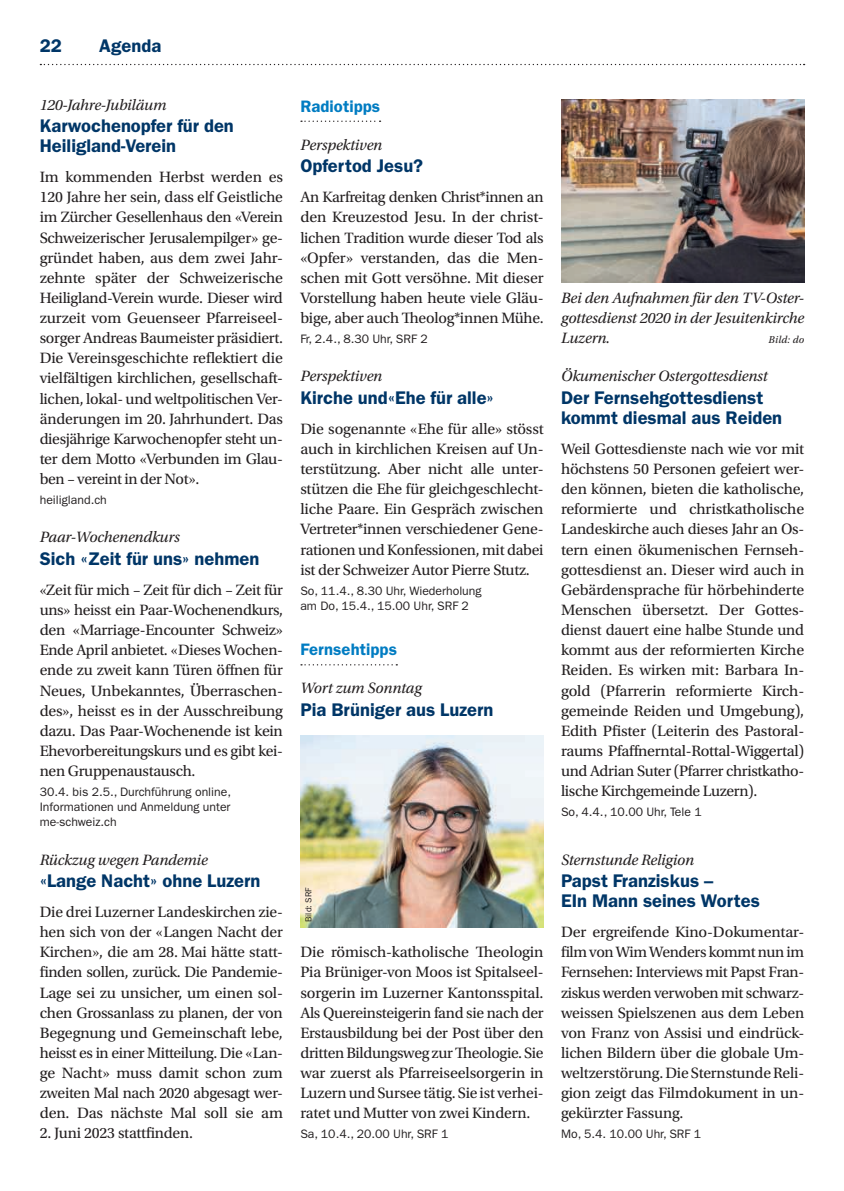
<style>
.page{position:relative;width:844px;height:1191px;background:#fff}
.page>*{position:absolute;margin:0;border:0;box-sizing:border-box;transform-origin:0 0}
.t1{font:600 18.38px/20.1px "ITC Franklin Gothic Std";color:#003667}
.t2{font:600 16.62px "ITC Franklin Gothic Std";letter-spacing:.005em;color:#007cc2}
.t3{font:15.75px/20.1px "Utopia Std";letter-spacing:-.015em;color:#231f20;text-align:justify}
.t4{font:italic 15.75px/20.1px "Utopia Std";letter-spacing:-.01em;color:#231f20;text-align:justify}
.t5{font:12.25px/15px "ITC Franklin Gothic Std";color:#231f20}
.t6{font:italic 10.5px "Utopia Std";letter-spacing:.02em;color:#231f20}
.t7{font:8.75px "ITC Franklin Gothic Std";color:#231f20}
</style>
<div class="page">
<svg style="left:40px;top:64px;width:764px;height:1px"></svg>
<svg style="left:301px;top:121px;width:79px;height:1px"></svg>
<svg style="left:301px;top:664px;width:96px;height:1px"></svg>
<img style="left:561px;top:99px;width:243px;height:184px">
<img style="left:300px;top:735px;width:243px;height:192px">
<p class="t1" style="left:40px;top:36px;width:24px">22</p>
<p class="t1" style="left:99px;top:36px;width:64px">Agenda</p>
<p class="t4" style="left:40px;top:95px;width:128px">120-Jahre-Jubiläum</p>
<p class="t1" style="left:40px;top:115px;width:196px">Karwochenopfer für den<br>Heiligland-Verein</p>
<p class="t3" style="left:40px;top:167px;width:245px">Im kommenden Herbst werden es 120 Jahre her sein, dass elf Geistliche im Zürcher Gesellenhaus den «Verein Schweizerischer Jerusalempilger» ge&shy;gründet haben, aus dem zwei Jahr&shy;zehnte später der Schweizerische Heiligland-Verein wurde. Dieser wird zurzeit vom Geuenseer Pfarreiseel&shy;sorger Andreas Baumeister präsidiert.<br>Die Vereinsgeschichte reflektiert die vielfältigen kirchlichen, gesellschaft&shy;lichen, lokal- und weltpolitischen Ver&shy;änderungen im 20. Jahrhundert. Das diesjährige Karwochenopfer steht un&shy;ter dem Motto «Verbunden im Glau&shy;ben – vereint in der Not».</p>
<p class="t5" style="left:40px;top:492px;width:69px">heiligland.ch</p>
<p class="t4" style="left:40px;top:527px;width:142px">Paar-Wochenendkurs</p>
<p class="t1" style="left:40px;top:548px;width:221px">Sich «Zeit für uns» nehmen</p>
<p class="t3" style="left:40px;top:580px;width:245px">«Zeit für mich – Zeit für dich – Zeit für uns» heisst ein Paar-Wochenendkurs, den «Marriage-Encounter Schweiz» Ende April anbietet. «Dieses Wochen&shy;ende zu zweit kann Türen öffnen für Neues, Unbekanntes, Überraschen&shy;des», heisst es in der Ausschreibung dazu. Das Paar-Wochenende ist kein Ehevorbereitungskurs und es gibt kei&shy;nen Gruppenaustausch.</p>
<p class="t5" style="left:40px;top:784px;width:193px;text-align:justify">30.4. bis 2.5., Durchführung online, Informationen und Anmeldung unter me-schweiz.ch</p>
<p class="t4" style="left:40px;top:849px;width:169px">Rückzug wegen Pandemie</p>
<p class="t1" style="left:40px;top:870px;width:222px">«Lange Nacht» ohne Luzern</p>
<p class="t3" style="left:40px;top:902px;width:245px">Die drei Luzerner Landeskirchen zie&shy;hen sich von der «Langen Nacht der Kirchen», die am 28. Mai hätte statt&shy;finden sollen, zurück. Die Pandemie-Lage sei zu unsicher, um einen sol&shy;chen Grossanlass zu planen, der von Begegnung und Gemeinschaft lebe, heisst es in einer Mitteilung. Die «Lan&shy;ge Nacht» muss damit schon zum zweiten Mal nach 2020 abgesagt wer&shy;den. Das nächste Mal soll sie am</p>
<p class="t3" style="left:40px;top:1123px;width:155px">2. Juni 2023 stattfinden.</p>
<p class="t2" style="left:300px;top:96px;width:81px">Radiotipps</p>
<p class="t4" style="left:300px;top:135px;width:83px">Perspektiven</p>
<p class="t1" style="left:300px;top:156px;width:124px">Opfertod Jesu?</p>
<p class="t3" style="left:300px;top:187px;width:245px">An Karfreitag denken Christ*innen an den Kreuzestod Jesu. In der christ&shy;lichen Tradition wurde dieser Tod als «Opfer» verstanden, das die Men&shy;schen mit Gott versöhne. Mit dieser Vorstellung haben heute viele Gläu&shy;bige, aber auch Theolog*innen Mühe.</p>
<p class="t5" style="left:300px;top:331px;width:129px">Fr, 2.4., 8.30 Uhr, SRF 2</p>
<p class="t4" style="left:300px;top:366px;width:83px">Perspektiven</p>
<p class="t1" style="left:300px;top:387px;width:195px">Kirche und«Ehe für alle»</p>
<p class="t3" style="left:300px;top:419px;width:245px">Die sogenannte «Ehe für alle» stösst auch in kirchlichen Kreisen auf Un&shy;terstützung. Aber nicht alle unter&shy;stützen die Ehe für gleichgeschlecht&shy;liche Paare. Ein Gespräch zwischen Vertreter*innen verschiedener Gene&shy;rationen und Konfessionen, mit dabei ist der Schweizer Autor Pierre Stutz.</p>
<p class="t5" style="left:300px;top:583px;width:183px">So, 11.4., 8.30 Uhr, Wiederholung am Do, 15.4., 15.00 Uhr, SRF 2</p>
<p class="t2" style="left:300px;top:639px;width:98px">Fernsehtipps</p>
<p class="t4" style="left:300px;top:678px;width:123px">Wort zum Sonntag</p>
<p class="t1" style="left:300px;top:699px;width:195px">Pia Brüniger aus Luzern</p>
<p class="t7" style="left:303px;top:922px;width:36px;rotate:-90deg">Bild: SRF</p>
<p class="t3" style="left:300px;top:942px;width:245px">Die römisch-katholische Theologin Pia Brüniger-von Moos ist Spitalseel&shy;sorgerin im Luzerner Kantonsspital.<br>Als Quereinsteigerin fand sie nach der Erstausbildung bei der Post über den dritten Bildungsweg zur Theologie. Sie war zuerst als Pfarreiseelsorgerin in Luzern und Sursee tätig. Sie ist verhei&shy;ratet und Mutter von zwei Kindern.</p>
<p class="t5" style="left:300px;top:1126px;width:149px">Sa, 10.4., 20.00 Uhr, SRF 1</p>
<p class="t4" style="left:561px;top:288px;width:245px">Bei den Aufnahmen für den TV-Oster&shy;gottesdienst 2020 in der Jesuitenkirche Luzern.</p>
<p class="t6" style="left:768px;top:334px;width:37px">Bild: do</p>
<p class="t4" style="left:561px;top:366px;width:208px">Ökumenischer Ostergottesdienst</p>
<p class="t1" style="left:561px;top:387px;width:223px">Der Fernsehgottesdienst kommt diesmal aus Reiden</p>
<p class="t3" style="left:561px;top:439px;width:245px">Weil Gottesdienste nach wie vor mit höchstens 50 Personen gefeiert wer&shy;den können, bieten die katholische, reformierte und christkatholische Landeskirche auch dieses Jahr an Os&shy;tern einen ökumenischen Fernseh&shy;gottesdienst an. Dieser wird auch in Gebärdensprache für hörbehinderte Menschen übersetzt. Der Gottes&shy;dienst dauert eine halbe Stunde und kommt aus der reformierten Kirche Reiden. Es wirken mit: Barbara In&shy;gold (Pfarrerin reformierte Kirch&shy;gemeinde Reiden und Umgebung), Edith Pfister (Leiterin des Pastoral&shy;raums Pfaffnerntal-Rottal-Wiggertal) und Adrian Suter (Pfarrer christkatho&shy;lische Kirchgemeinde Luzern).</p>
<p class="t5" style="left:561px;top:804px;width:142px">So, 4.4., 10.00 Uhr, Tele 1</p>
<p class="t4" style="left:561px;top:849px;width:135px">Sternstunde Religion</p>
<p class="t1" style="left:561px;top:870px;width:200px">Papst Franziskus –<br>EIn Mann seines Wortes</p>
<p class="t3" style="left:561px;top:922px;width:245px">Der ergreifende Kino-Dokumentar&shy;film von Wim Wenders kommt nun im Fernsehen: Interviews mit Papst Fran&shy;ziskus werden verwoben mit schwarz&shy;weissen Spielszenen aus dem Leben von Franz von Assisi und eindrück&shy;lichen Bildern über die globale Um&shy;weltzerstörung. Die Sternstunde Reli&shy;gion zeigt das Filmdokument in un&shy;gekürzter Fassung.</p>
<p class="t5" style="left:561px;top:1126px;width:142px">Mo, 5.4. 10.00 Uhr, SRF 1</p>
</div>
